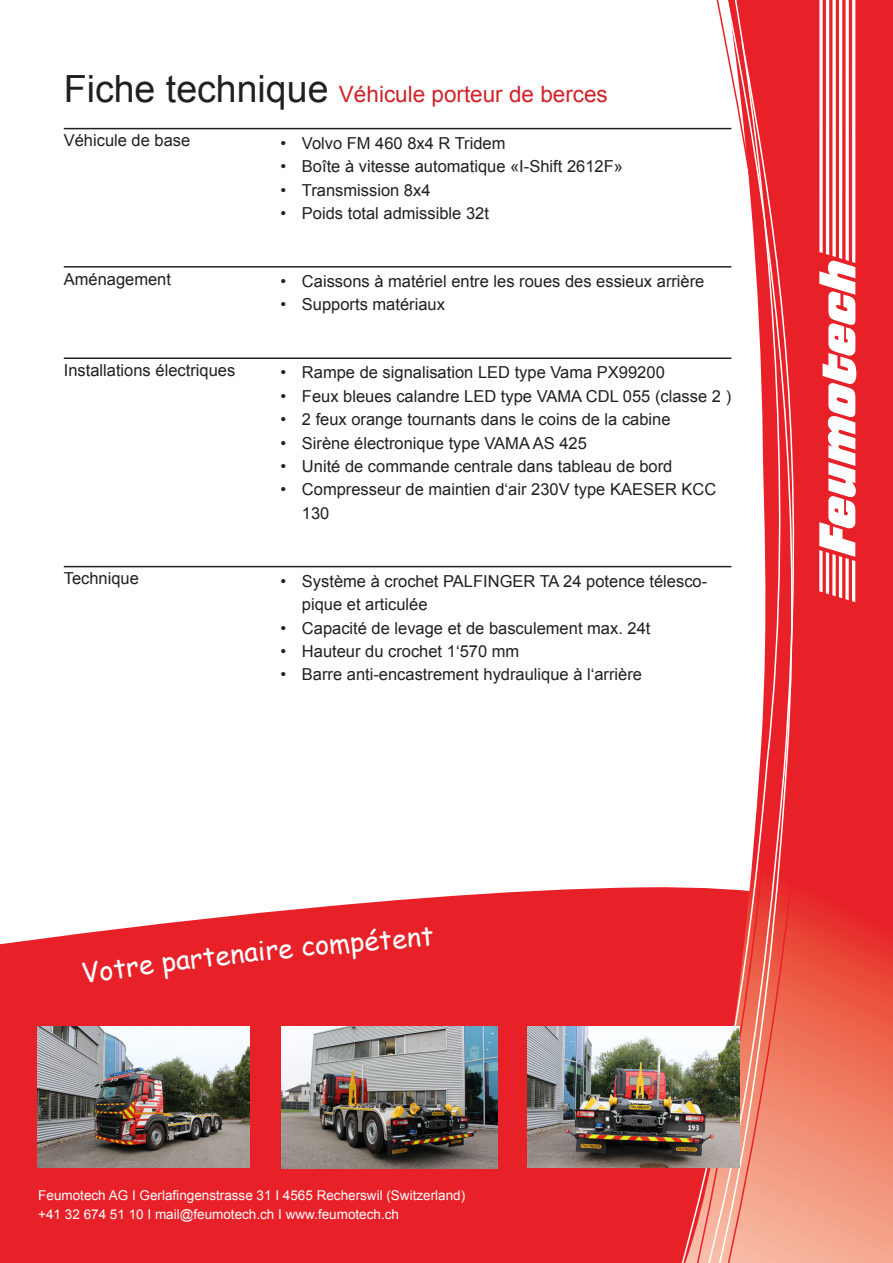
<style>
.page{position:relative;width:893px;height:1263px;background:#fff}
.page>*{position:absolute;margin:0;border:0;box-sizing:border-box;transform-origin:0 0}
.Grundschrift{font:27px "Comic Sans MS";color:#fff}
.Titel_1{font:22.5px "Arial";color:#d1232a}
.Titel_2{font:16.5px/23.4px "Arial";color:#231f20}
.t1{font:13.5px/19.2px "Arial";color:#fff}
.s1{font-size:37.5px;color:#231f20}
</style>
<div class="page">
<svg style="left:0;top:887px;width:677px;height:376px;background:#e9353c"></svg>
<svg style="left:813px;top:0;width:80px;height:1263px;background:#ea3e3c"></svg>
<svg style="left:806px;top:0;width:7px;height:1263px;background:#e93a39"></svg>
<svg style="left:677px;top:127px;width:25px;height:1136px"></svg>
<svg style="left:702px;top:40px;width:106px;height:1223px"></svg>
<svg style="left:714px;top:0;width:92px;height:1263px"></svg>
<svg style="left:819px;top:0;width:37px;height:602px"></svg>
<img style="left:527px;top:1027px;width:213px;height:140px">
<img style="left:282px;top:1027px;width:215px;height:141px">
<img style="left:37px;top:1027px;width:213px;height:140px">
<hr style="left:64px;top:128px;width:667px;height:1px;background:#231f20">
<hr style="left:64px;top:266px;width:667px;height:2px;background:#231f20">
<hr style="left:64px;top:357px;width:667px;height:2px;background:#231f20">
<hr style="left:64px;top:566px;width:667px;height:1px;background:#231f20">
<p class="Titel_1" style="left:64px;top:79px;width:546px"><span class="s1">Fiche technique</span> Véhicule porteur de berces</p>
<p class="Titel_2" style="left:64px;top:129px;width:128px">Véhicule de base</p>
<p class="Titel_2" style="left:281px;top:131px;width:226px">• Volvo FM 460 8x4 R Tridem</p>
<p class="Titel_2" style="left:281px;top:155px;width:344px">• Boîte à vitesse automatique «I-Shift 2612F»</p>
<p class="Titel_2" style="left:281px;top:178px;width:151px">• Transmission 8x4</p>
<p class="Titel_2" style="left:281px;top:202px;width:210px">• Poids total admissible 32t</p>
<p class="Titel_2" style="left:64px;top:267px;width:109px">Aménagement</p>
<p class="Titel_2" style="left:281px;top:270px;width:425px">• Caissons à matériel entre les roues des essieux arrière</p>
<p class="Titel_2" style="left:281px;top:293px;width:166px">• Supports matériaux</p>
<p class="Titel_2" style="left:64px;top:359px;width:173px">Installations électriques</p>
<p class="Titel_2" style="left:281px;top:361px;width:386px">• Rampe de signalisation LED type Vama PX99200</p>
<p class="Titel_2" style="left:281px;top:384px;width:452px">• Feux bleues calandre LED type VAMA CDL 055 (classe 2 )</p>
<p class="Titel_2" style="left:281px;top:408px;width:391px">• 2 feux orange tournants dans le coins de la cabine</p>
<p class="Titel_2" style="left:281px;top:431px;width:308px">• Sirène électronique type VAMA AS 425</p>
<p class="Titel_2" style="left:281px;top:455px;width:393px">• Unité de commande centrale dans tableau de bord</p>
<p class="Titel_2" style="left:302px;top:478px;width:416px;text-indent:-21px">• Compresseur de maintien d‘air 230V type KAESER KCC<br>130</p>
<p class="Titel_2" style="left:64px;top:567px;width:77px">Technique</p>
<p class="Titel_2" style="left:302px;top:569px;width:407px;text-indent:-21px">• Système à crochet PALFINGER TA 24 potence télesco&shy;pique et articulée</p>
<p class="Titel_2" style="left:281px;top:616px;width:371px">• Capacité de levage et de basculement max. 24t</p>
<p class="Titel_2" style="left:281px;top:640px;width:240px">• Hauteur du crochet 1‘570 mm</p>
<p class="Titel_2" style="left:281px;top:663px;width:363px">• Barre anti-encastrement hydraulique à l‘arrière</p>
<p class="Grundschrift" style="left:313px;top:925px;width:66px;rotate:-5deg">ompé</p>
<p class="Grundschrift" style="left:378px;top:920px;width:56px;rotate:-4deg">tent</p>
<p class="Grundschrift" style="left:79px;top:954px;width:74px;rotate:-8deg">Votre</p>
<p class="Grundschrift" style="left:159px;top:943px;width:70px;rotate:-7deg">parte</p>
<p class="Grundschrift" style="left:228px;top:934px;width:87px;rotate:-6deg">naire c</p>
<p class="t1" style="left:38px;top:1185px;width:428px">Feumotech AG I Gerlafingenstrasse 31 I 4565 Recherswil (Switzerland) +41 32 674 51 10 I mail@feumotech.ch I www.feumotech.ch</p>
</div>
